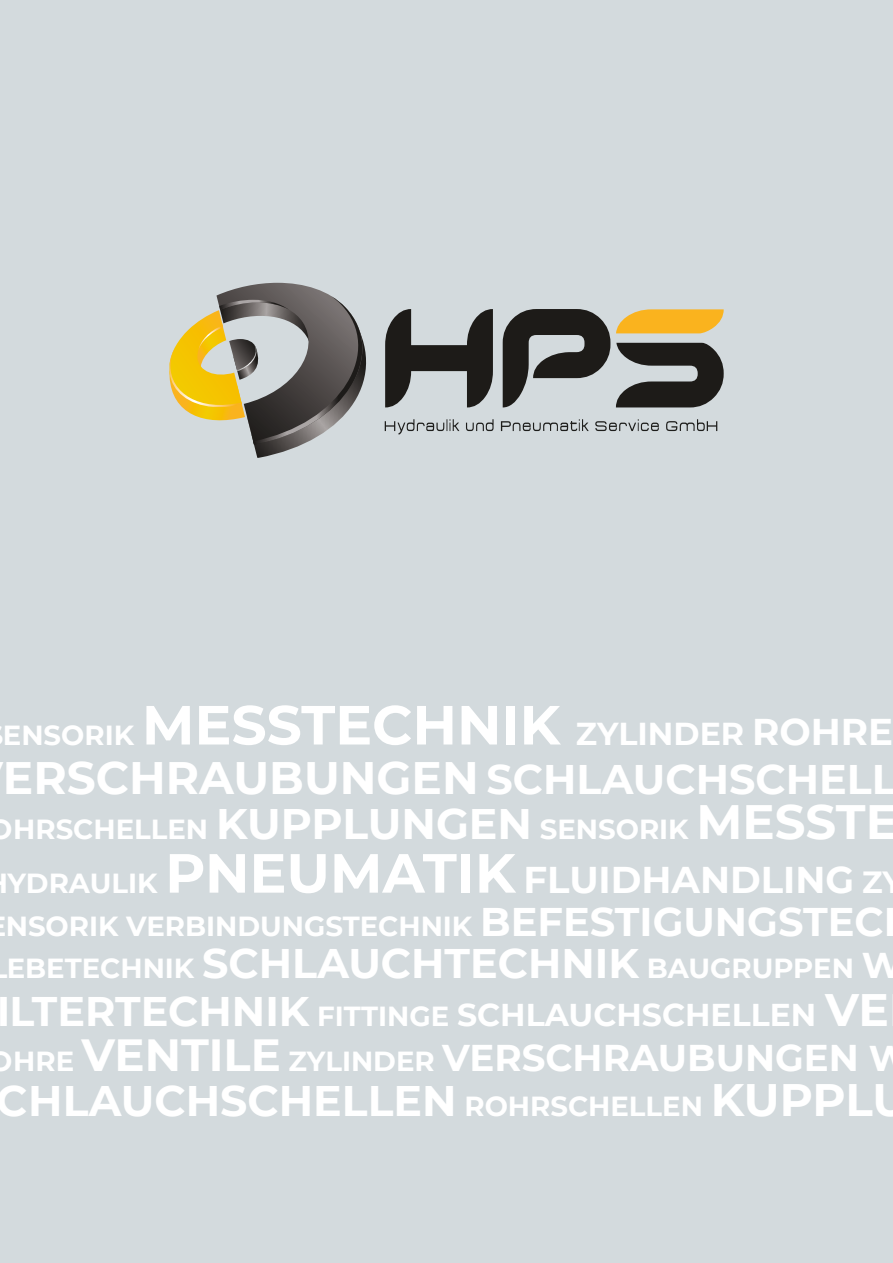
<style>
.page{position:relative;width:893px;height:1263px;background:#d3dadd}
.page>*{position:absolute;margin:0;border:0;box-sizing:border-box;transform-origin:0 0}
.t1{font:700 55.05px "Montserrat";color:#fff}
.t2{font:700 45.45px "Montserrat";color:#fff}
.t3{font:700 42.75px "Montserrat";color:#fff}
.t4{font:700 37.2px "Montserrat";color:#fff}
.t5{font:700 31.5px "Montserrat";color:#fff}
.t6{font:700 27.6px/42px "Montserrat";color:#fff}
.s1{font-size:27.6px}
.s2{font-size:31.65px}
.s3{font-size:37.2px}
.s4{font-size:41.25px}
.s5{font-size:42.75px}
.s6{font-size:48.15px}
.s7{font-size:55.05px}
.s8{font-size:30.6px}
.s9{font-size:39.9px}
.s10{font-size:35.85px}
.s11{font-size:45.45px}
.s12{font-size:45px}
</style>
<div class="page">
<svg style="left:170px;top:283px;width:554px;height:175px"></svg>
<h1 class="t1" style="left:3px;top:685px;width:892px"><span class="s1">ENSORIK</span> MESSTECHNIK <span class="s2">ZYLINDER</span> <span class="s3">ROHRE</span></h1>
<h2 class="t2" style="left:3px;top:745px;width:895px">ERSCHRAUBUNGEN <span class="s4">SCHLAUCHSCHELL</span></h2>
<p class="t6" style="left:-10px;top:807px;width:909px">OHRSCHELLEN <span class="s5">KUPPLUNGEN</span> SENSORIK <span class="s6">MESSTE</span></p>
<h3 class="t4" style="left:8px;top:853px;width:897px"><span class="s1">YDRAULIK</span> <span class="s7">PNEUMATIK</span> FLUIDHANDLING <span class="s8">ZY</span></h3>
<p class="t6" style="left:6px;top:904px;width:899px">NSORIK VERBINDUNGSTECHNIK <span class="s9">BEFESTIGUNGSTEC<br></span>EBETECHNIK <span class="s4">SCHLAUCHTECHNIK</span> BAUGRUPPEN <span class="s10">W</span></p>
<p class="t5" style="left:-4px;top:992px;width:894px"><span class="s4">ILTERTECHNIK</span> <span class="s1">FITTINGE</span> SCHLAUCHSCHELLEN <span class="s11">VE</span></p>
<h3 class="t4" style="left:-10px;top:1031px;width:922px"><span class="s1">OHRE</span> <span class="s12">VENTILE</span> <span class="s1">ZYLINDER</span> VERSCHRAUBUNGEN <span class="s10">W</span></h3>
<h3 class="t3" style="left:-3px;top:1070px;width:913px">CHLAUCHSCHELLEN <span class="s1">ROHRSCHELLEN</span> <span class="s11">KUPPLU</span></h3>
</div>
